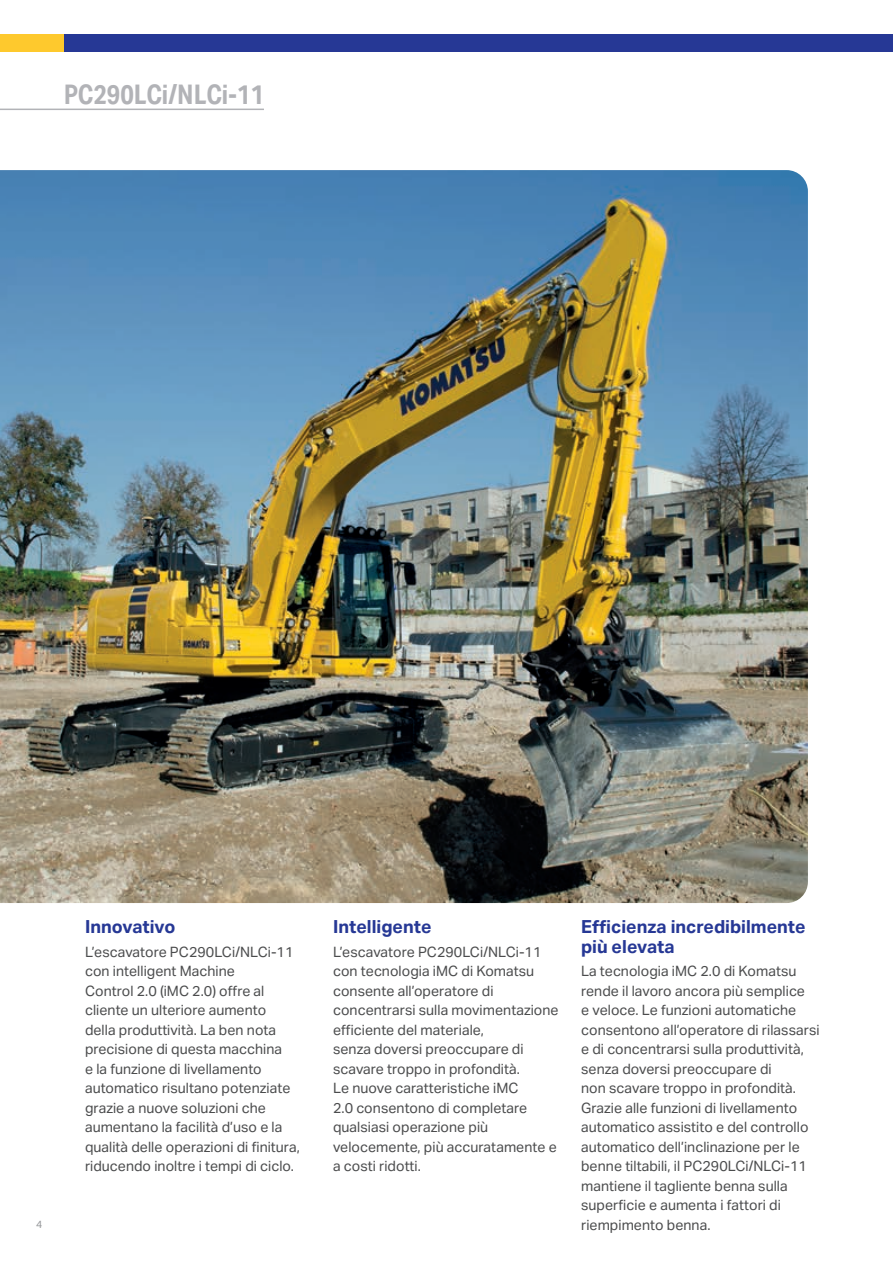
<style>
.page{position:relative;width:893px;height:1263px;background:#fff}
.page>*{position:absolute;margin:0;border:0;box-sizing:border-box;transform-origin:0 0}
.t1{font:700 27px "Aktiv Grotesk Cd";color:#b2b3b7}
.t2{font:700 18px/19.5px "Aktiv Grotesk";color:#263895}
.t3{font:14.25px/19.5px "Aktiv Grotesk";color:#4b4c4d}
.t4{font:10.5px "Aktiv Grotesk";color:#939598}
</style>
<div class="page">
<img style="left:0;top:170px;width:808px;height:733px">
<hr style="left:0;top:109px;width:264px;height:1px;background:#b2b3b7">
<div style="left:0;top:34px;width:143px;height:17px;background:#fec92d"></div>
<div style="left:64px;top:34px;width:829px;height:17px;background:#263895"></div>
<h1 class="t1" style="left:64px;top:79px;width:202px">PC290LCi/NLCi-11</h1>
<p class="t4" style="left:36px;top:1218px;width:8px">4</p>
<p class="t2" style="left:85px;top:917px;width:92px">Innovativo</p>
<p class="t3" style="left:85px;top:942px;width:216px">L’escavatore PC290LCi/NLCi-11 con intelligent Machine<br>Control 2.0 (iMC 2.0) offre al cliente un ulteriore aumento della produttività. La ben nota precisione di questa macchina<br>e la funzione di livellamento automatico risultano potenziate grazie a nuove soluzioni che aumentano la facilità d’uso e la qualità delle operazioni di finitura, riducendo inoltre i tempi di ciclo.</p>
<p class="t2" style="left:333px;top:917px;width:100px">Intelligente</p>
<p class="t3" style="left:333px;top:942px;width:227px">L’escavatore PC290LCi/NLCi-11 con tecnologia iMC di Komatsu consente all’operatore di concentrarsi sulla movimentazione efficiente del materiale,<br>senza doversi preoccupare di scavare troppo in profondità.<br>Le nuove caratteristiche iMC<br>2.0 consentono di completare qualsiasi operazione più velocemente, più accuratamente e a costi ridotti.</p>
<p class="t2" style="left:581px;top:917px;width:226px">Efficienza incredibilmente più elevata</p>
<p class="t3" style="left:581px;top:962px;width:240px">La tecnologia iMC 2.0 di Komatsu rende il lavoro ancora più semplice<br>e veloce. Le funzioni automatiche consentono all’operatore di rilassarsi e di concentrarsi sulla produttività, senza doversi preoccupare di<br>non scavare troppo in profondità.<br>Grazie alle funzioni di livellamento automatico assistito e del controllo automatico dell’inclinazione per le benne tiltabili, il PC290LCi/NLCi-11 mantiene il tagliente benna sulla superficie e aumenta i fattori di riempimento benna.</p>
</div>
